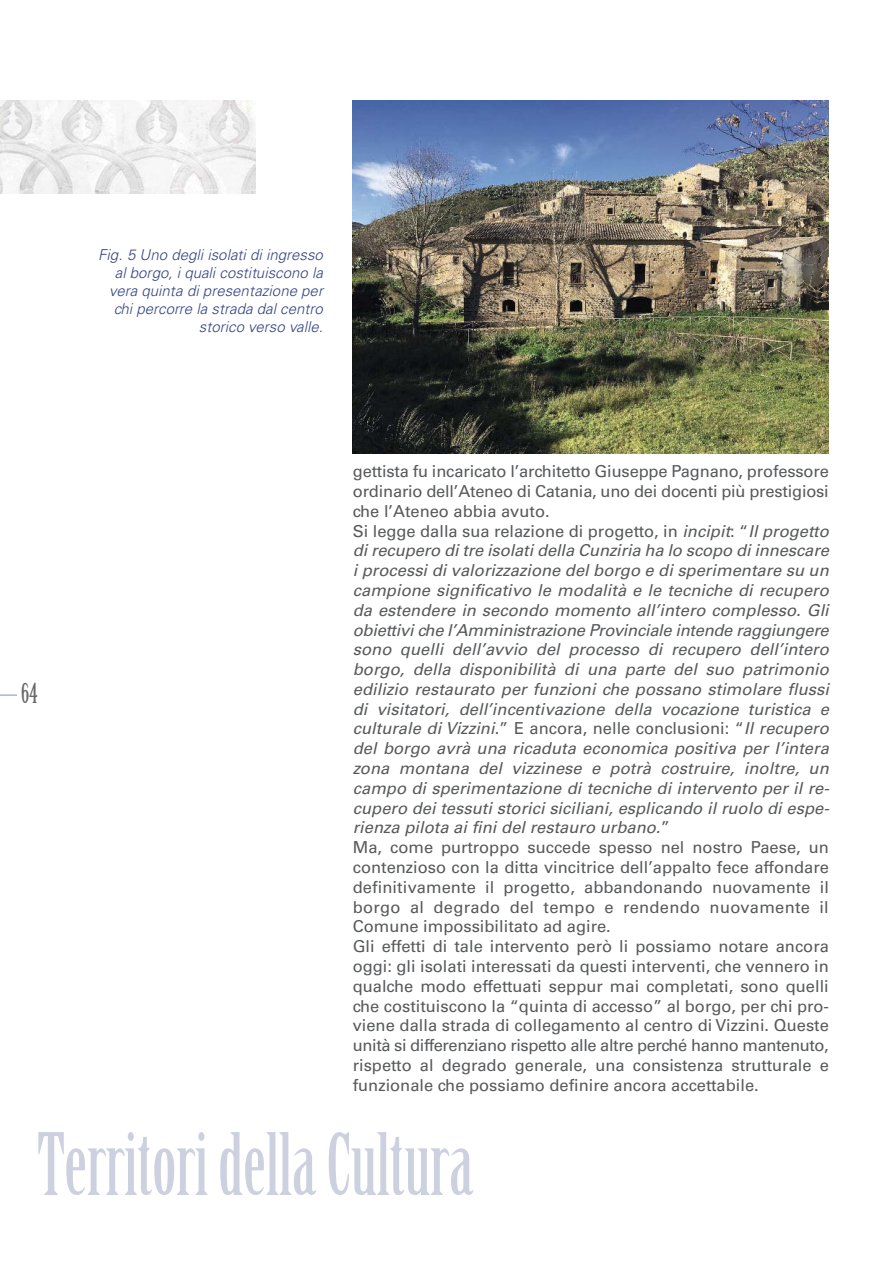
<style>
.page{position:relative;width:893px;height:1263px;background:#fff}
.page>*{position:absolute;margin:0;border:0;box-sizing:border-box;transform-origin:0 0}
.t1{font:84px "Birch Std";color:#cdd0df}
.t2{font:27px "Birch Std";color:#686767}
.t3{font:16.5px/19.8px "Univers";color:#57595b}
.t4{font:italic 300 15px/18px "Univers";color:#354481;text-align:right}
.s1{font-style:italic}
</style>
<div class="page">
<svg style="left:0;top:694px;width:17px;height:2px"></svg>
<img style="left:0;top:100px;width:255px;height:94px">
<img style="left:353px;top:100px;width:476px;height:353px">
<h2 class="t2" style="left:21px;top:681px;width:18px">64</h2>
<p class="t4" style="left:98px;top:247px;width:226px">Fig. 5 Uno degli isolati di ingresso al borgo, i quali costituiscono la vera quinta di presentazione per chi percorre la strada dal centro storico verso valle.</p>
<p class="t3" style="left:353px;top:463px;width:478px">gettista fu incaricato l’architetto Giuseppe Pagnano, professore ordinario dell’Ateneo di Catania, uno dei docenti più prestigiosi che l’Ateneo abbia avuto.<br>Si legge dalla sua relazione di progetto, in <span class="s1">incipit</span>: “<span class="s1">Il progetto di recupero di tre isolati della Cunziria ha lo scopo di innescare i processi di valorizzazione del borgo e di sperimentare su un campione significativo le modalità e le tecniche di recupero da estendere in secondo momento all’intero complesso. Gli obiettivi che l’Amministrazione Provinciale intende raggiungere sono quelli dell’avvio del processo di recupero dell’intero borgo, della disponibilità di una parte del suo patrimonio edilizio restaurato per funzioni che possano stimolare flussi di visitatori, dell’incentivazione della vocazione turistica e culturale di Vizzini</span>.” E ancora, nelle conclusioni: “<span class="s1">Il recupero del borgo avrà una ricaduta economica positiva per l’intera zona montana del vizzinese e potrà costruire, inoltre, un campo di sperimentazione di tecniche di intervento per il re&shy;cupero dei tessuti storici siciliani, esplicando il ruolo di espe&shy;rienza pilota ai fini del restauro urbano.</span>”<br>Ma, come purtroppo succede spesso nel nostro Paese, un contenzioso con la ditta vincitrice dell’appalto fece affondare definitivamente il progetto, abbandonando nuovamente il borgo al degrado del tempo e rendendo nuovamente il Comune impossibilitato ad agire.<br>Gli effetti di tale intervento però li possiamo notare ancora oggi: gli isolati interessati da questi interventi, che vennero in qualche modo effettuati seppur mai completati, sono quelli che costituiscono la “quinta di accesso” al borgo, per chi pro&shy;viene dalla strada di collegamento al centro di Vizzini. Queste unità si differenziano rispetto alle altre perché hanno mantenuto, rispetto al degrado generale, una consistenza strutturale e funzionale che possiamo definire ancora accettabile.</p>
<h1 class="t1" style="left:37px;top:1129px;width:438px">Territori della Cultura</h1>
</div>
